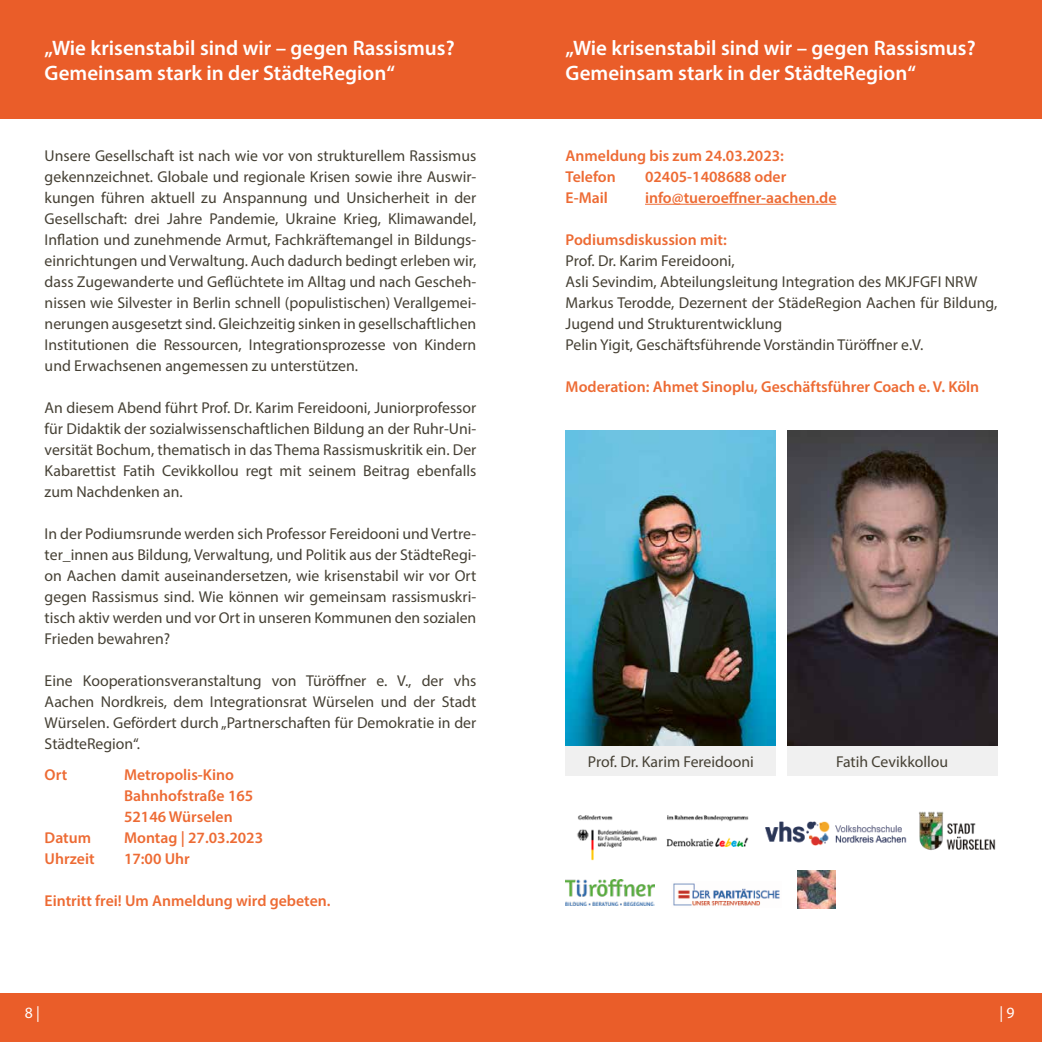
<style>
.page{position:relative;width:1042px;height:1042px;background:#fff}
.page>*{position:absolute;margin:0;border:0;box-sizing:border-box;transform-origin:0 0}
.t1{font:600 21px/24.5px "Myriad Pro";color:#fff}
.Fließtext{font:15.75px/21px "Myriad Pro";color:#454034;text-align:justify}
.Semi_Lila{font:600 15.75px "Myriad Pro";color:#ed6b34}
.t2{font:15.75px "Myriad Pro";color:#fff}
</style>
<div class="page">
<div style="left:0;top:0;width:521px;height:119px;background:#ea5d29"></div>
<div style="left:0;top:993px;width:521px;height:49px;background:#ea5d29"></div>
<div style="left:521px;top:0;width:521px;height:119px;background:#ea5d29"></div>
<div style="left:521px;top:993px;width:521px;height:49px;background:#ea5d29"></div>
<hr style="left:645px;top:204px;width:191px;height:1px;background:#ed6b34">
<img style="left:566px;top:879px;width:88px;height:26px">
<img style="left:673px;top:883px;width:107px;height:23px">
<img style="left:765px;top:821px;width:141px;height:24px">
<img style="left:919px;top:811px;width:77px;height:39px">
<img style="left:787px;top:431px;width:210px;height:314px">
<img style="left:566px;top:431px;width:210px;height:315px">
<img style="left:577px;top:815px;width:172px;height:46px">
<div style="left:566px;top:746px;width:210px;height:30px;background:#f0f0f0"></div>
<div style="left:787px;top:746px;width:210px;height:30px;background:#f0f0f0"></div>
<img style="left:798px;top:871px;width:37px;height:37px">
<p class="t1" style="left:45px;top:35px;width:411px">„Wie krisenstabil sind wir – gegen Rassismus?<br>Gemeinsam stark in der StädteRegion“</p>
<p class="t1" style="left:566px;top:35px;width:411px">„Wie krisenstabil sind wir – gegen Rassismus?<br>Gemeinsam stark in der StädteRegion“</p>
<p class="Fließtext" style="left:45px;top:145px;width:433px">Unsere Gesellschaft ist nach wie vor von strukturellem Rassismus gekennzeichnet. Globale und regionale Krisen sowie ihre Auswir&shy;kungen führen aktuell zu Anspannung und Unsicherheit in der Gesellschaft: drei Jahre Pandemie, Ukraine Krieg, Klimawandel, Inflation und zunehmende Armut, Fachkräftemangel in Bildungs&shy;einrichtungen und Verwaltung. Auch dadurch bedingt erleben wir, dass Zugewanderte und Geflüchtete im Alltag und nach Gescheh&shy;nissen wie Silvester in Berlin schnell (populistischen) Verallgemei&shy;nerungen ausgesetzt sind. Gleichzeitig sinken in gesellschaftlichen Institutionen die Ressourcen, Integrationsprozesse von Kindern und Erwachsenen angemessen zu unterstützen.</p>
<p class="Fließtext" style="left:45px;top:397px;width:433px">An diesem Abend führt Prof. Dr. Karim Fereidooni, Juniorprofessor für Didaktik der sozialwissenschaftlichen Bildung an der Ruhr-Uni&shy;versität Bochum, thematisch in das Thema Rassismuskritik ein. Der Kabarettist Fatih Cevikkollou regt mit seinem Beitrag ebenfalls zum Nachdenken an.</p>
<p class="Fließtext" style="left:45px;top:523px;width:433px">In der Podiumsrunde werden sich Professor Fereidooni und Vertre&shy;ter_innen aus Bildung, Verwaltung, und Politik aus der StädteRegi&shy;on Aachen damit auseinandersetzen, wie krisenstabil wir vor Ort gegen Rassismus sind. Wie können wir gemeinsam rassismuskri&shy;tisch aktiv werden und vor Ort in unseren Kommunen den sozialen Frieden bewahren?</p>
<p class="Fließtext" style="left:45px;top:670px;width:433px">Eine Kooperationsveranstaltung von Türöffner e. V., der vhs Aachen Nordkreis, dem Integrationsrat Würselen und der Stadt Würselen. Gefördert durch „Partnerschaften für Demokratie in der StädteRegion“.</p>
<p class="Semi_Lila" style="left:45px;top:765px;width:24px">Ort</p>
<p class="Semi_Lila" style="left:124px;top:765px;width:111px">Metropolis-Kino</p>
<p class="Semi_Lila" style="left:124px;top:786px;width:131px">Bahnhofstraße 165</p>
<p class="Semi_Lila" style="left:124px;top:807px;width:110px">52146 Würselen</p>
<p class="Semi_Lila" style="left:45px;top:828px;width:48px">Datum</p>
<p class="Semi_Lila" style="left:124px;top:828px;width:141px">Montag | 27.03.2023</p>
<p class="Semi_Lila" style="left:45px;top:849px;width:51px">Uhrzeit</p>
<p class="Semi_Lila" style="left:124px;top:849px;width:67px">17:00 Uhr</p>
<p class="Semi_Lila" style="left:45px;top:891px;width:287px">Eintritt frei! Um Anmeldung wird gebeten.</p>
<p class="Semi_Lila" style="left:566px;top:145px;width:220px">Anmeldung bis zum 24.03.2023:</p>
<p class="Semi_Lila" style="left:566px;top:166px;width:52px">Telefon</p>
<p class="Semi_Lila" style="left:645px;top:166px;width:143px">02405-1408688 oder</p>
<p class="Semi_Lila" style="left:566px;top:187px;width:44px">E-Mail</p>
<p class="Semi_Lila" style="left:645px;top:187px;width:193px">info@tueroeffner-aachen.de</p>
<p class="Semi_Lila" style="left:566px;top:229px;width:163px">Podiumsdiskussion mit:</p>
<p class="Fließtext" style="left:566px;top:250px;width:171px">Prof. Dr. Karim Fereidooni,</p>
<p class="Fließtext" style="left:566px;top:271px;width:413px">Asli Sevindim, Abteilungsleitung Integration des MKJFGFI NRW</p>
<p class="Fließtext" style="left:566px;top:292px;width:433px">Markus Terodde, Dezernent der StädeRegion Aachen für Bildung,<br>Jugend und Strukturentwicklung</p>
<p class="Fließtext" style="left:566px;top:334px;width:359px">Pelin Yigit, Geschäftsführende Vorständin Türöffner e.V.</p>
<p class="Semi_Lila" style="left:566px;top:376px;width:415px">Moderation: Ahmet Sinoplu, Geschäftsführer Coach e. V. Köln</p>
<p class="Fließtext" style="left:588px;top:751px;width:167px">Prof. Dr. Karim Fereidooni</p>
<p class="Fließtext" style="left:836px;top:751px;width:114px">Fatih Cevikkollou</p>
<p class="t2" style="left:25px;top:1003px;width:17px">8 |</p>
<p class="t2" style="left:999px;top:1003px;width:17px">| 9</p>
</div>
